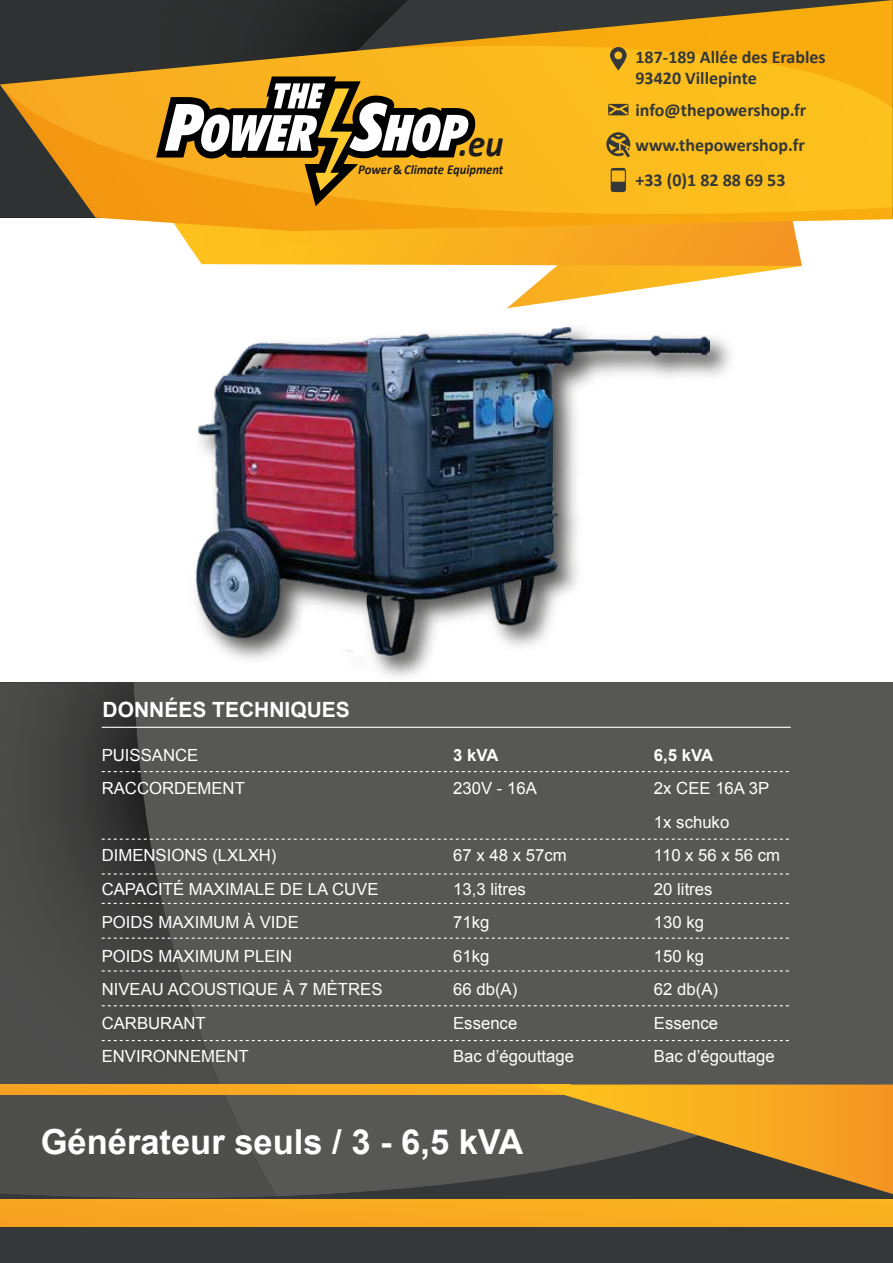
<style>
.page{position:relative;width:893px;height:1263px;background:#fff}
.page>*{position:absolute;margin:0;border:0;box-sizing:border-box;transform-origin:0 0}
.t1{font:italic 700 37.65px "Calibri";color:#1d1d1b;scale:.93 1}
.t2{font:700 34.5px "Arial";color:#fff}
.t3{font:700 21px "Arial";color:#fff}
.t4{font:700 18px/34.7px "Calibri";color:#353838}
.t5{font:16.8px/33.5px "Arial";color:#fff}
.t6{font:700 16.8px "Arial";letter-spacing:-.035em;color:#fff}
.t7{font:italic 700 13.5px "Calibri";color:#1d1d1b;scale:.94 1}
.s1{font-style:normal}
</style>
<div class="page">
<div style="left:0;top:682px;width:893px;height:420px;background:#575756"></div>
<svg style="left:507px;top:266px;width:294px;height:42px"></svg>
<svg style="left:192px;top:231px;width:610px;height:35px;background:#f8b22f"></svg>
<svg style="left:179px;top:231px;width:614px;height:19px;background:#f8af22"></svg>
<svg style="left:0;top:0;width:378px;height:85px;background:#4d432c"></svg>
<svg style="left:0;top:85px;width:893px;height:146px;background:#e9aa24"></svg>
<svg style="left:378px;top:0;width:515px;height:108px;background:#ca961e"></svg>
<svg style="left:156px;top:76px;width:319px;height:130px"></svg>
<img style="left:196px;top:337px;width:535px;height:339px">
<img style="left:197px;top:327px;width:513px;height:328px">
<svg style="left:610px;top:47px;width:17px;height:24px"></svg>
<svg style="left:608px;top:104px;width:20px;height:11px"></svg>
<svg style="left:611px;top:168px;width:15px;height:24px"></svg>
<svg style="left:606px;top:132px;width:24px;height:26px"></svg>
<div style="left:0;top:1084px;width:892px;height:131px;background:#575756"></div>
<svg style="left:0;top:682px;width:319px;height:432px"></svg>
<svg style="left:0;top:1115px;width:893px;height:148px"></svg>
<div style="left:0;top:1200px;width:893px;height:26px;background:#f8ab21"></div>
<div style="left:0;top:1084px;width:571px;height:10px;background:#f8aa21"></div>
<svg style="left:530px;top:1084px;width:363px;height:110px"></svg>
<svg style="left:102px;top:771px;width:687px;height:1px"></svg>
<svg style="left:102px;top:839px;width:687px;height:1px"></svg>
<svg style="left:102px;top:873px;width:687px;height:1px"></svg>
<svg style="left:102px;top:903px;width:687px;height:1px"></svg>
<svg style="left:102px;top:938px;width:687px;height:1px"></svg>
<svg style="left:102px;top:970px;width:687px;height:1px"></svg>
<svg style="left:102px;top:1005px;width:687px;height:1px"></svg>
<svg style="left:102px;top:1040px;width:687px;height:1px"></svg>
<hr style="left:102px;top:727px;width:689px;height:1px;background:#fff">
<h1 class="t1" style="left:459px;top:120px;width:50px">.eu</h1>
<p class="t7" style="left:358px;top:161px;width:156px">Power<span class="s1">&amp;</span> Climate Equipment</p>
<p class="t4" style="left:635px;top:45px;width:192px;line-height:21.6px">187-189 Allée des Erables<br>93420 Villepinte</p>
<p class="t4" style="left:635px;top:92px;width:172px;text-align:justify">info@thepowershop.fr www.thepowershop.fr +33 (0)1 82 88 69 53</p>
<p class="t3" style="left:103px;top:696px;width:249px">DONNÉES TECHNIQUES</p>
<p class="t5" style="left:102px;top:738px;width:98px">PUISSANCE</p>
<p class="t6" style="left:453px;top:744px;width:47px">3 kVA</p>
<p class="t6" style="left:654px;top:744px;width:61px">6,5 kVA</p>
<p class="t5" style="left:102px;top:772px;width:145px">RACCORDEMENT</p>
<p class="t5" style="left:453px;top:772px;width:85px">230V - 16A</p>
<p class="t5" style="left:654px;top:772px;width:117px">2x CEE 16A 3P<br>1x schuko</p>
<p class="t5" style="left:102px;top:839px;width:176px">DIMENSIONS (LXLXH)</p>
<p class="t5" style="left:453px;top:839px;width:115px">67 x 48 x 57cm</p>
<p class="t5" style="left:654px;top:839px;width:128px">110 x 56 x 56 cm</p>
<p class="t5" style="left:102px;top:872px;width:278px">CAPACITÉ MAXIMALE DE LA CUVE</p>
<p class="t5" style="left:453px;top:872px;width:74px">13,3 litres</p>
<p class="t5" style="left:654px;top:872px;width:60px">20 litres</p>
<p class="t5" style="left:102px;top:906px;width:199px">POIDS MAXIMUM À VIDE</p>
<p class="t5" style="left:453px;top:906px;width:38px">71kg</p>
<p class="t5" style="left:654px;top:906px;width:52px">130 kg</p>
<p class="t5" style="left:102px;top:939px;width:192px">POIDS MAXIMUM PLEIN</p>
<p class="t5" style="left:453px;top:939px;width:38px">61kg</p>
<p class="t5" style="left:654px;top:939px;width:52px">150 kg</p>
<p class="t5" style="left:102px;top:973px;width:282px">NIVEAU ACOUSTIQUE À 7 MÈTRES</p>
<p class="t5" style="left:453px;top:973px;width:66px">66 db(A)</p>
<p class="t5" style="left:654px;top:973px;width:66px">62 db(A)</p>
<p class="t5" style="left:102px;top:1006px;width:106px">CARBURANT</p>
<p class="t5" style="left:453px;top:1006px;width:66px">Essence</p>
<p class="t5" style="left:654px;top:1006px;width:66px">Essence</p>
<p class="t5" style="left:102px;top:1039px;width:148px">ENVIRONNEMENT</p>
<p class="t5" style="left:453px;top:1039px;width:122px">Bac d’égouttage</p>
<p class="t5" style="left:654px;top:1039px;width:122px">Bac d’égouttage</p>
<h2 class="t2" style="left:41px;top:1119px;width:484px">Générateur seuls / 3 - 6,5 kVA</h2>
</div>
